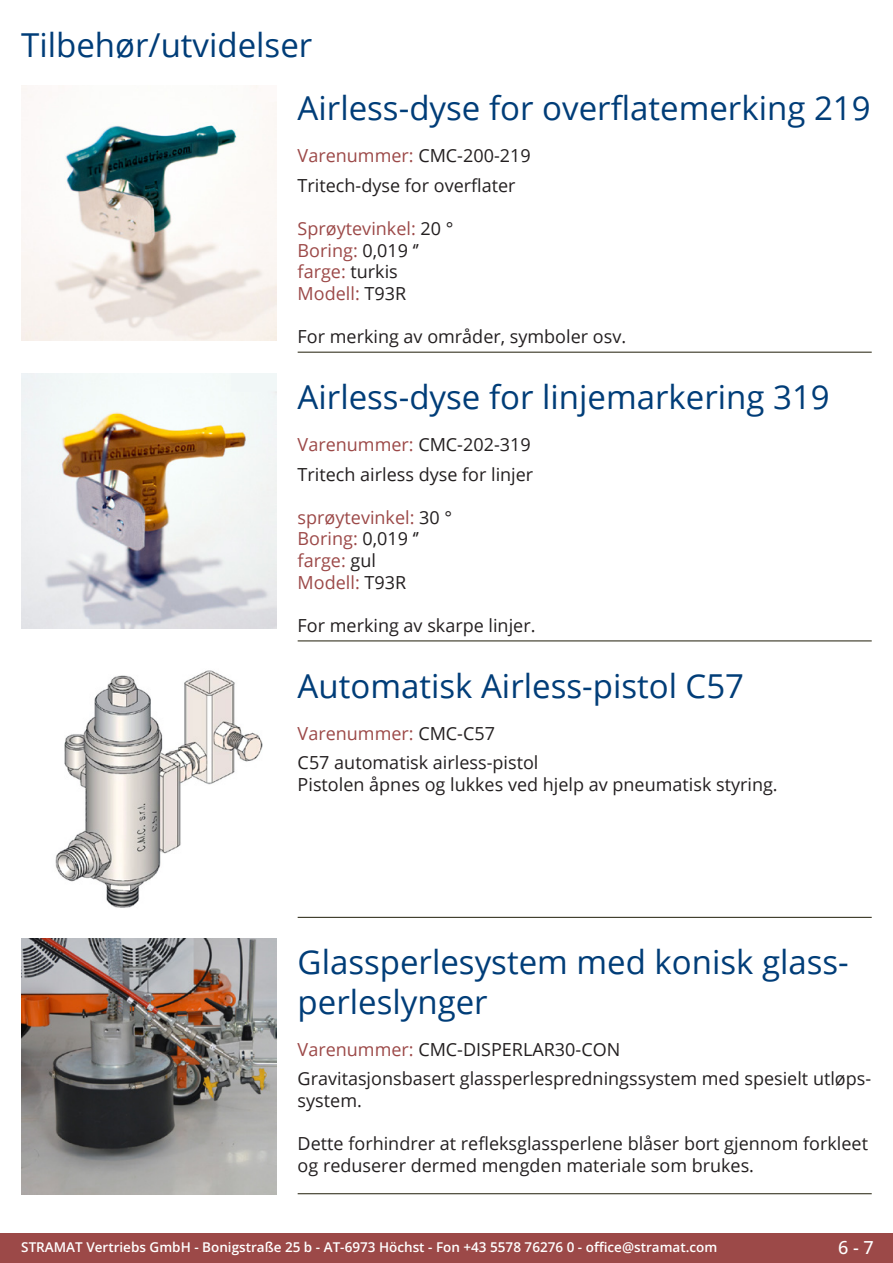
<style>
.page{position:relative;width:893px;height:1263px;background:#fff}
.page>*{position:absolute;margin:0;border:0;box-sizing:border-box;transform-origin:0 0}
.Produkttitel{font:33px/39.6px "Open Sans";color:#003d78}
.RastTitel{font:33px "Open Sans";color:#003d78}
.Beschreibung_Text{font:18px/21.6px "Open Sans";color:#231f20}
.Beschreibung_Text-2{font:18px/21.6px "Open Sans";color:#9c4948}
.TechDaten_Überschrif{font:18px "Open Sans";color:#9c4948}
.TechDaten_Überschrif-2{font:18px "Open Sans";color:#231f20}
.t1{font:500 18px "Open Sans";color:#fff}
.t2{font:600 13.5px "Open Sans";color:#fff}
.s1{color:#231f20}
.s2{color:#9c4948}
</style>
<div class="page">
<div style="left:0;top:1233px;width:893px;height:30px;background:#9c4948"></div>
<hr style="left:298px;top:352px;width:574px;height:1px;background:#201d08">
<hr style="left:298px;top:641px;width:574px;height:1px;background:#201d08">
<hr style="left:298px;top:917px;width:574px;height:1px;background:#201d08">
<hr style="left:298px;top:1193px;width:574px;height:1px;background:#201d08">
<img style="left:21px;top:85px;width:255px;height:255px">
<img style="left:21px;top:374px;width:255px;height:255px">
<img style="left:55px;top:670px;width:208px;height:238px">
<img style="left:21px;top:939px;width:255px;height:255px">
<p class="RastTitel" style="left:21px;top:22px;width:293px">Tilbehør/utvidelser</p>
<p class="Produkttitel" style="left:298px;top:88px;width:574px">Airless-dyse for overflatemerking 219</p>
<p class="TechDaten_Überschrif" style="left:298px;top:143px;width:235px">Varenummer: <span class="s1">CMC-200-219</span></p>
<p class="Beschreibung_Text" style="left:298px;top:174px;width:219px">Tritech-dyse for overflater</p>
<p class="Beschreibung_Text-2" style="left:298px;top:217px;width:157px">Sprøytevinkel: <span class="s1">20 °<br></span>Boring: <span class="s1">0,019 ‘’ </span>farge: <span class="s1">turkis<br></span>Modell: <span class="s1">T93R</span></p>
<p class="Beschreibung_Text" style="left:298px;top:325px;width:330px">For merking av områder, symboler osv.</p>
<p class="Produkttitel" style="left:298px;top:376px;width:534px">Airless-dyse for linjemarkering 319</p>
<p class="TechDaten_Überschrif" style="left:298px;top:432px;width:235px">Varenummer: <span class="s1">CMC-202-319</span></p>
<p class="Beschreibung_Text" style="left:298px;top:463px;width:237px">Tritech airless dyse for linjer</p>
<p class="Beschreibung_Text-2" style="left:298px;top:506px;width:156px">sprøytevinkel: <span class="s1">30 °<br></span>Boring: <span class="s1">0,019 ‘’ </span>farge: <span class="s1">gul<br></span>Modell: <span class="s1">T93R</span></p>
<p class="Beschreibung_Text" style="left:298px;top:614px;width:239px">For merking av skarpe linjer.</p>
<p class="Produkttitel" style="left:298px;top:665px;width:448px">Automatisk Airless-pistol C57</p>
<p class="TechDaten_Überschrif" style="left:298px;top:721px;width:199px">Varenummer: <span class="s1">CMC-C57</span></p>
<p class="Beschreibung_Text" style="left:298px;top:751px;width:482px">C57 automatisk airless-pistol<br>Pistolen åpnes og lukkes ved hjelp av pneumatisk styring.</p>
<p class="Produkttitel" style="left:298px;top:942px;width:550px">Glassperlesystem med konisk glass&shy;perleslynger</p>
<p class="TechDaten_Überschrif-2" style="left:298px;top:1037px;width:324px"><span class="s2">Varenummer:</span> CMC-DISPERLAR30-CON</p>
<p class="Beschreibung_Text" style="left:298px;top:1067px;width:574px">Gravitasjonsbasert glassperlespredningssystem med spesielt utløps&shy;system.</p>
<p class="Beschreibung_Text" style="left:298px;top:1132px;width:572px">Dette forhindrer at refleksglassperlene blåser bort gjennom forkleet og reduserer dermed mengden materiale som brukes.</p>
<p class="t2" style="left:21px;top:1238px;width:698px">STRAMAT Vertriebs GmbH - Bonigstraße 25 b - AT-6973 Höchst - Fon +43 5578 76276 0 - office@stramat.com</p>
<p class="t1" style="left:838px;top:1234px;width:37px">6 - 7</p>
</div>
